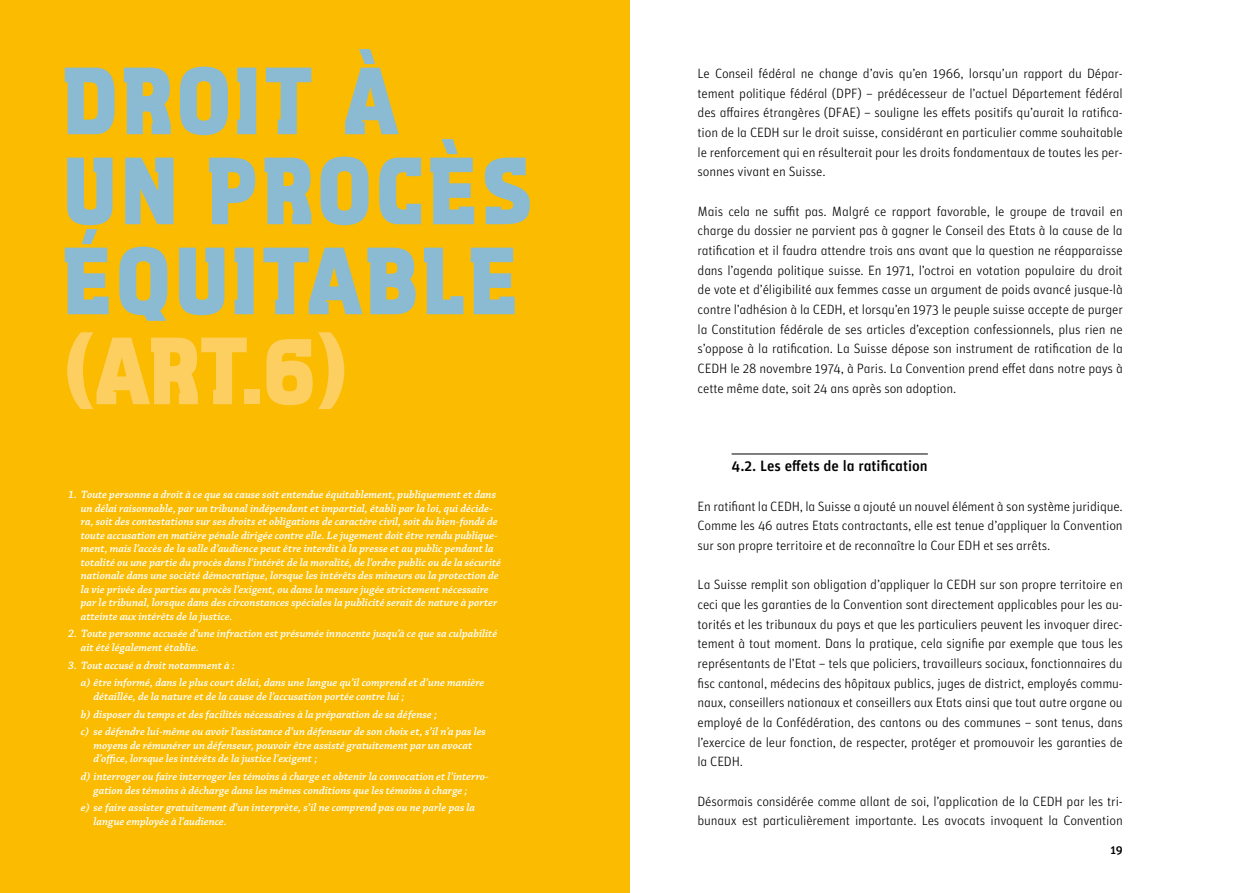
<style>
.page{position:relative;width:1259px;height:893px;background:#fff}
.page>*{position:absolute;margin:0;border:0;box-sizing:border-box;transform-origin:0 0}
.t1{font:800 97.5px/90px "Aquarius";letter-spacing:.06em;color:#8abbd3}
.t2{font:800 97.5px "Aquarius";color:#fdcf60}
.t3{font:15px "Unit Medium Alternate";color:#000}
.t4{font:13.5px/19.6px "Unit Light Alternate";letter-spacing:-.01em;color:#000;text-align:justify}
.t5{font:12px "Unit Medium Alternate";color:#000}
.t6{font:italic 600 11.25px/13.5px "Chaparral Pro";color:#fff}
</style>
<div class="page">
<hr style="left:731px;top:454px;width:197px;height:1px;background:#000">
<div style="left:0;top:0;width:629px;height:893px;background:#fabb00"></div>
<h1 class="t1" style="left:64px;top:65px;width:470px">DROIT À<br>UN PROCÈS<br>ÉQUITABLE</h1>
<h1 class="t2" style="left:64px;top:338px;width:285px">(ART.6)</h1>
<p class="t6" style="left:81px;top:489px;width:422px;text-indent:-13px">1. Toute personne a droit à ce que sa cause soit entendue équitablement, publiquement et dans un délai raisonnable, par un tribunal indépendant et impartial, établi par la loi, qui décide&shy;ra, soit des contestations sur ses droits et obligations de caractère civil, soit du bien-fondé de toute accusation en matière pénale dirigée contre elle. Le jugement doit être rendu publique&shy;ment, mais l’accès de la salle d’audience peut être interdit à la presse et au public pendant la totalité ou une partie du procès dans l’intérêt de la moralité, de l’ordre public ou de la sécurité nationale dans une société démocratique, lorsque les intérêts des mineurs ou la protection de la vie privée des parties au procès l’exigent, ou dans la mesure jugée strictement nécessaire par le tribunal, lorsque dans des circonstances spéciales la publicité serait de nature à porter atteinte aux intérêts de la justice.</p>
<p class="t6" style="left:81px;top:628px;width:418px;text-indent:-13px">2. Toute personne accusée d’une infraction est présumée innocente jusqu’à ce que sa culpabilité ait été légalement établie.</p>
<p class="t6" style="left:81px;top:657px;width:405px;line-height:17.7px;text-indent:-13px">3. Tout accusé a droit notamment à :<br>a) être informé, dans le plus court délai, dans une langue qu’il comprend et d’une manière</p>
<p class="t6" style="left:81px;top:688px;width:407px;line-height:17.7px;text-indent:13px">détaillée, de la nature et de la cause de l’accusation portée contre lui ;<br>b) disposer du temps et des facilités nécessaires à la préparation de sa défense ;<br>c) se défendre lui-même ou avoir l’assistance d’un défenseur de son choix et, s’il n’a pas les</p>
<p class="t6" style="left:94px;top:739px;width:380px">moyens de rémunérer un défenseur, pouvoir être assisté gratuitement par un avocat d’office, lorsque les intérêts de la justice l’exigent ;</p>
<p class="t6" style="left:94px;top:771px;width:397px;text-indent:-13px">d) interroger ou faire interroger les témoins à charge et obtenir la convocation et l’interro&shy;gation des témoins à décharge dans les mêmes conditions que les témoins à charge ;</p>
<p class="t6" style="left:94px;top:802px;width:383px;text-indent:-13px">e) se faire assister gratuitement d’un interprète, s’il ne comprend pas ou ne parle pas la langue employée à l’audience.</p>
<p class="t4" style="left:697px;top:65px;width:427px">Le Conseil fédéral ne change d’avis qu’en 1966, lorsqu’un rapport du Dépar&shy;tement politique fédéral (DPF) – prédécesseur de l’actuel Département fédéral des affaires étrangères (DFAE) – souligne les effets positifs qu’aurait la ratifica&shy;tion de la CEDH sur le droit suisse, considérant en particulier comme souhaitable le renforcement qui en résulterait pour les droits fondamentaux de toutes les per&shy;sonnes vivant en Suisse.</p>
<p class="t4" style="left:697px;top:202px;width:427px">Mais cela ne suffit pas. Malgré ce rapport favorable, le groupe de travail en charge du dossier ne parvient pas à gagner le Conseil des Etats à la cause de la ratification et il faudra attendre trois ans avant que la question ne réapparaisse dans l’agenda politique suisse. En 1971, l’octroi en votation populaire du droit de vote et d’éligibilité aux femmes casse un argument de poids avancé jusque-là contre l’adhésion à la CEDH, et lorsqu’en 1973 le peuple suisse accepte de purger la Constitution fédérale de ses articles d’exception confessionnels, plus rien ne s’oppose à la ratification. La Suisse dépose son instrument de ratification de la CEDH le 28 novembre 1974, à Paris. La Convention prend effet dans notre pays à cette même date, soit 24 ans après son adoption.</p>
<p class="t3" style="left:731px;top:461px;width:198px">4.2. Les effets de la ratification</p>
<p class="t4" style="left:697px;top:497px;width:427px">En ratifiant la CEDH, la Suisse a ajouté un nouvel élément à son système juridique.<br>Comme les 46 autres Etats contractants, elle est tenue d’appliquer la Convention sur son propre territoire et de reconnaître la Cour EDH et ses arrêts.</p>
<p class="t4" style="left:697px;top:576px;width:427px">La Suisse remplit son obligation d’appliquer la CEDH sur son propre territoire en ceci que les garanties de la Convention sont directement applicables pour les au&shy;torités et les tribunaux du pays et que les particuliers peuvent les invoquer direc&shy;tement à tout moment. Dans la pratique, cela signifie par exemple que tous les représentants de l’Etat – tels que policiers, travailleurs sociaux, fonctionnaires du fisc cantonal, médecins des hôpitaux publics, juges de district, employés commu&shy;naux, conseillers nationaux et conseillers aux Etats ainsi que tout autre organe ou employé de la Confédération, des cantons ou des communes – sont tenus, dans l’exercice de leur fonction, de respecter, protéger et promouvoir les garanties de la CEDH.</p>
<p class="t4" style="left:697px;top:792px;width:427px">Désormais considérée comme allant de soi, l’application de la CEDH par les tri&shy;bunaux est particulièrement importante. Les avocats invoquent la Convention</p>
<p class="t5" style="left:1110px;top:846px;width:14px">19</p>
</div>
